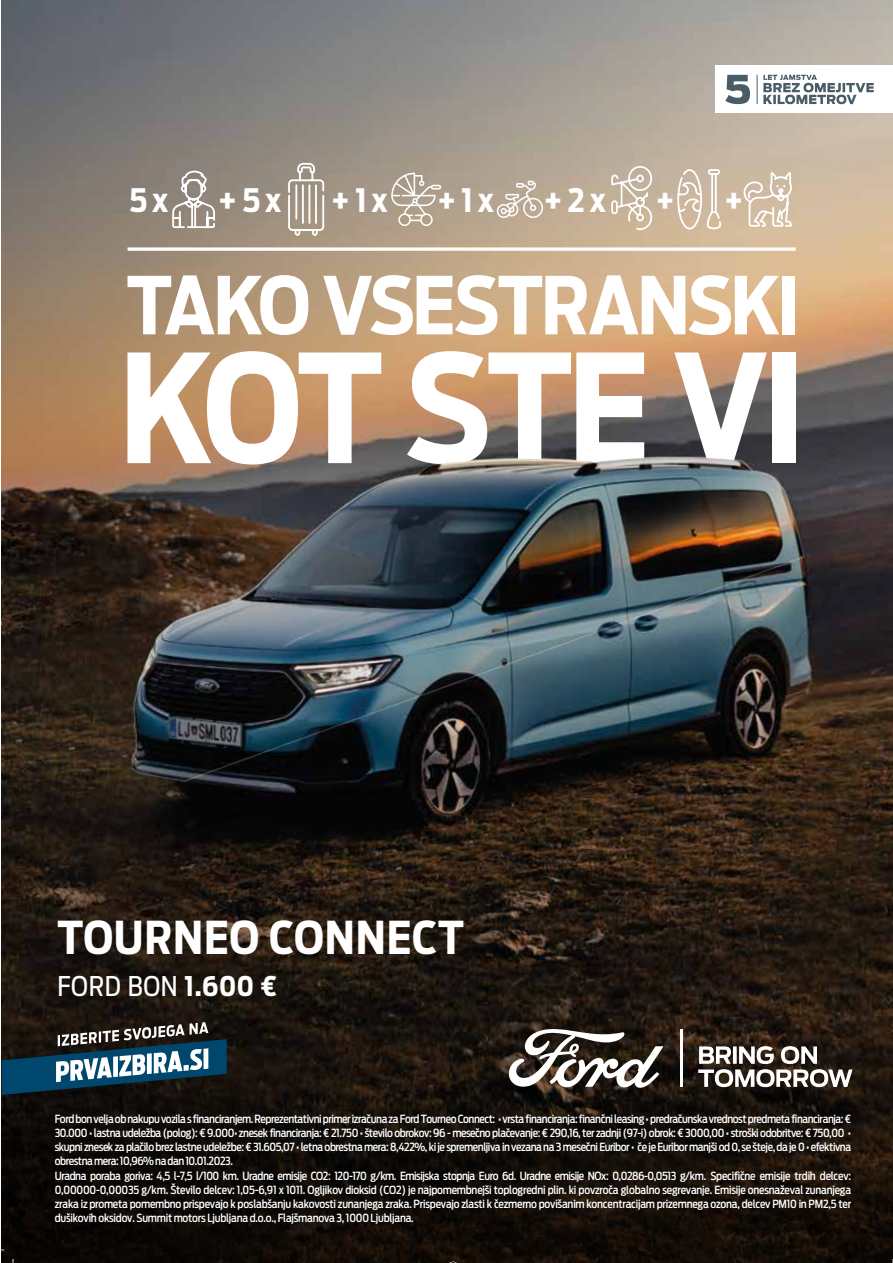
<style>
.page{position:relative;width:893px;height:1263px;background:#fff}
.page>*{position:absolute;margin:0;border:0;box-sizing:border-box;transform-origin:0 0}
.t1{font:700 149.25px "Ford Antenna Cond";letter-spacing:-.035em;color:#fff}
.t2{font:700 79.05px "Ford Antenna Cond";letter-spacing:-.03em;color:#fff}
.t3{font:700 45px "Ford Antenna Cond";letter-spacing:.02em;color:#fff}
.t4{font:700 32.1px "Ford Antenna Cond";color:#fff}
.t5{font:27px "Ford Antenna Cond";letter-spacing:.02em;color:#fff}
.t6{font:500 11.1px/14.2px "Ford Antenna Cond";letter-spacing:-.04em;color:#fff}
.s1{font-weight:700}
</style>
<div class="page">
<img style="left:1px;top:0;width:892px;height:899px">
<svg style="left:1px;top:899px;width:892px;height:364px;background:#19120c"></svg>
<svg style="left:509px;top:1029px;width:154px;height:59px"></svg>
<hr style="left:680px;top:1029px;width:2px;height:58px;background:#fff">
<svg style="left:698px;top:1046px;width:154px;height:41px"></svg>
<svg style="left:2px;top:1022px;width:225px;height:73px;background:#374c57"></svg>
<hr style="left:204px;top:1048px;width:4px;height:21px;background:#fff">
<div style="left:716px;top:66px;width:177px;height:47px;background:#fff"></div>
<svg style="left:757px;top:75px;width:117px;height:29px"></svg>
<svg style="left:725px;top:75px;width:25px;height:29px"></svg>
<div style="left:128px;top:247px;width:668px;height:4px;border:2px solid #fff"></div>
<svg style="left:743px;top:170px;width:50px;height:58px"></svg>
<svg style="left:676px;top:168px;width:46px;height:62px"></svg>
<svg style="left:171px;top:170px;width:45px;height:59px"></svg>
<svg style="left:391px;top:173px;width:50px;height:53px;background:#bdb2a2"></svg>
<svg style="left:610px;top:165px;width:43px;height:66px;background:#d0c2af"></svg>
<svg style="left:496px;top:181px;width:48px;height:38px;background:#c8bbab"></svg>
<svg style="left:287px;top:162px;width:38px;height:75px"></svg>
<img style="left:1px;top:399px;width:892px;height:460px">
<svg style="left:445px;top:1261px;width:16px;height:2px"></svg>
<svg style="left:1px;top:615px;width:1px;height:16px"></svg>
<h3 class="t4" style="left:129px;top:172px;width:41px">5 x</h3>
<h3 class="t4" style="left:218px;top:172px;width:65px">+5 x</h3>
<h3 class="t4" style="left:331px;top:172px;width:58px">+1 x</h3>
<h3 class="t4" style="left:437px;top:172px;width:58px">+1 x</h3>
<h3 class="t4" style="left:543px;top:172px;width:64px">+2 x</h3>
<h3 class="t4" style="left:655px;top:172px;width:21px">+</h3>
<h3 class="t4" style="left:724px;top:172px;width:21px">+</h3>
<h2 class="t2" style="left:127px;top:235px;width:675px">TAKO VSESTRANSKI</h2>
<h1 class="t1" style="left:119px;top:275px;width:688px">KOT STE VI</h1>
<h3 class="t3" style="left:57px;top:897px;width:408px">TOURNEO CONNECT</h3>
<h3 class="t5" style="left:57px;top:963px;width:221px">FORD BON <span class="s1">1.600 €</span></h3>
<p class="t6" style="left:55px;top:1110px;width:798px">Ford bon velja ob nakupu vozila s financiranjem. Reprezentativni primer izračuna za Ford Tourneo Connect: • vrsta financiranja: finančni leasing • predračunska vrednost predmeta financiranja: € 30.000 • lastna udeležba (polog): € 9.000• znesek financiranja: € 21.750 • število obrokov: 96 - mesečno plačevanje: € 290,16, ter zadnji (97-i) obrok: € 3000,00 • stroški odobritve: € 750,00 • skupni znesek za plačilo brez lastne udeležbe: € 31.605,07 • letna obrestna mera: 8,422%, ki je spremenljiva in vezana na 3 mesečni Euribor • če je Euribor manjši od 0, se šteje, da je 0 • efektivna obrestna mera: 10,96% na dan 10.01.2023.<br>Uradna poraba goriva: 4,5 l-7,5 l/100 km. Uradne emisije CO2: 120-170 g/km. Emisijska stopnja Euro 6d. Uradne emisije NOx: 0,0286-0,0513 g/km. Specifične emisije trdih delcev:<br>0,00000-0,00035 g/km. Število delcev: 1,05-6,91 x 1011. Ogljikov dioksid (CO2) je najpomembnejši toplogredni plin. ki povzroča globalno segrevanje. Emisije onesnaževal zunanjega zraka iz prometa pomembno prispevajo k poslabšanju kakovosti zunanjega zraka. Prispevajo zlasti k čezmerno povišanim koncentracijam prizemnega ozona, delcev PM10 in PM2,5 ter dušikovih oksidov. Summit motors Ljubljana d.o.o., Flajšmanova 3, 1000 Ljubljana.</p>
</div>
